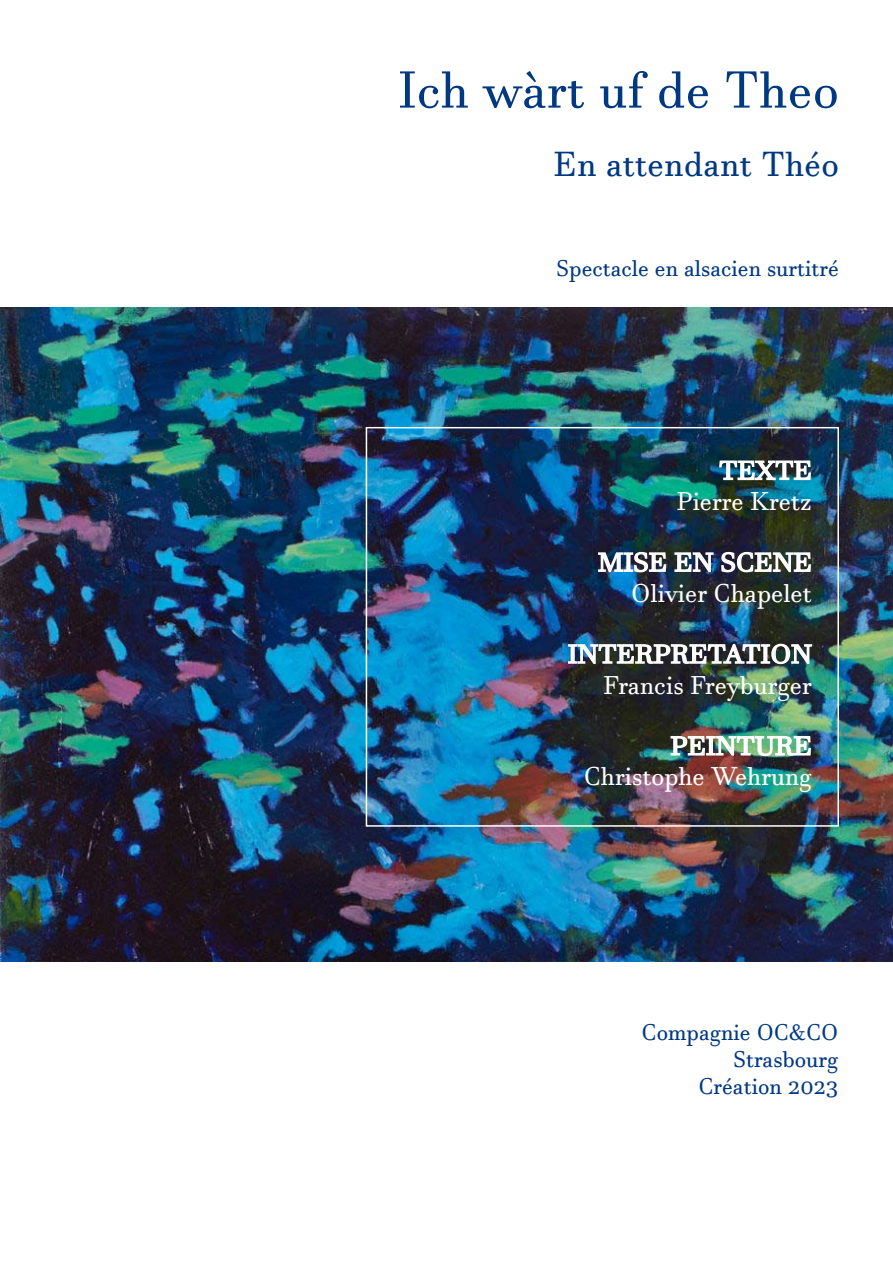
<style>
.page{position:relative;width:893px;height:1263px;background:#fff}
.page>*{position:absolute;margin:0;border:0;box-sizing:border-box;transform-origin:0 0}
.t1{font:51px "Javanese Text";letter-spacing:.01em;color:#003882}
.t2{font:34.5px "Javanese Text";letter-spacing:.01em;color:#003882}
.t3{font:25.5px/30.6px "Javanese Text";color:#fff;text-align:right;scale:1.08 1}
.t4{font:22.5px/27px "Javanese Text";color:#003882;text-align:right}
</style>
<div class="page">
<img style="left:0;top:307px;width:893px;height:654px">
<img style="left:718px;top:460px;width:94px;height:21px">
<img style="left:597px;top:546px;width:70px;height:30px">
<svg style="left:674px;top:550px;width:40px;height:23px"></svg>
<svg style="left:720px;top:550px;width:92px;height:23px"></svg>
<img style="left:567px;top:641px;width:246px;height:24px">
<img style="left:670px;top:733px;width:142px;height:24px">
<div style="left:366px;top:427px;width:473px;height:400px;border:2px solid #fff"></div>
<h1 class="t1" style="left:398px;top:60px;width:442px">Ich wàrt uf de Theo</h1>
<h2 class="t2" style="left:554px;top:144px;width:287px">En attendant Théo</h2>
<p class="t4" style="left:557px;top:254px;width:284px">Spectacle en alsacien surtitré</p>
<p class="t3" style="left:677px;top:455px;width:127px">TEXTE<br>Pierre Kretz</p>
<p class="t3" style="left:598px;top:547px;width:200px">MISE EN SCENE<br>Olivier Chapelet</p>
<p class="t3" style="left:568px;top:639px;width:228px">INTERPRETATION<br>Francis Freyburger</p>
<p class="t3" style="left:584px;top:731px;width:213px">PEINTURE<br>Christophe Wehrung</p>
<p class="t4" style="left:642px;top:1018px;width:198px">Compagnie OC&amp;CO<br>Strasbourg<br>Création 2023</p>
</div>
